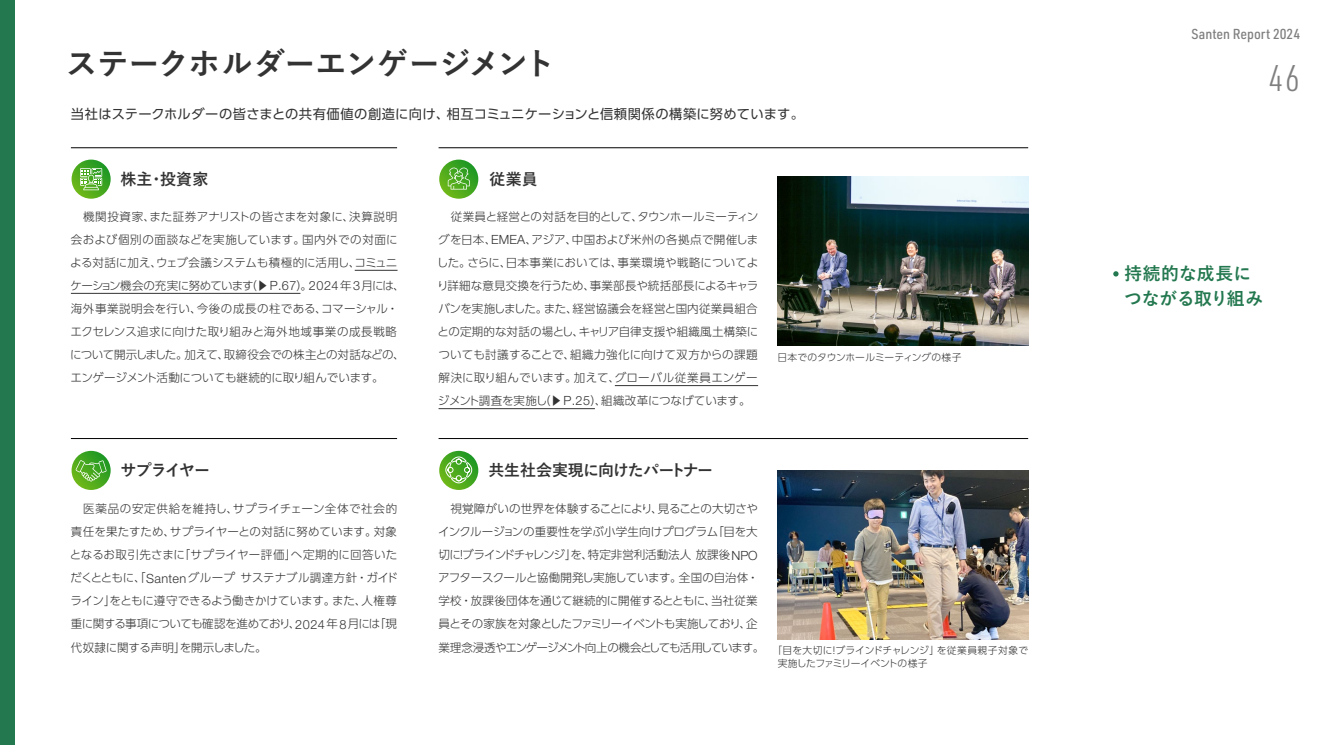
<style>
.page{position:relative;width:1326px;height:745px;background:#fff}
.page>*{position:absolute;margin:0;border:0;box-sizing:border-box;transform-origin:0 0}
.t1{font:300 36.38px "URWDIN Cond";color:#7f7f7f}
.t2{font:700 31px "Yu Go Pr 6 N";letter-spacing:-.005em;color:#333}
.t3{font:700 17.75px/25.2px "Yu Go Pr 6 N";letter-spacing:.005em;color:#23784f}
.t4{font:700 16px "Yu Go Pr 6 N";letter-spacing:-.04em;color:#333}
.t5{font:500 14.12px "URWDIN Semi Cond";color:#7f7f7f}
.t6{font:13.25px "UD Shin Go Pro";letter-spacing:.02em;color:#333}
.t7{font:300 11.5px/23px "UD Shin Go Pro";letter-spacing:-.015em;color:#333}
.t8{font:300 9.75px/13.2px "UD Shin Go Pro";letter-spacing:.01em;color:#333}
.s1{font-family:"Helvetica Neue LT Std";font-size:12.62px}
</style>
<div class="page">
<svg style="left:439px;top:450px;width:39px;height:39px"></svg>
<svg style="left:72px;top:450px;width:39px;height:39px"></svg>
<svg style="left:439px;top:159px;width:39px;height:39px"></svg>
<svg style="left:72px;top:159px;width:39px;height:39px"></svg>
<img style="left:777px;top:470px;width:251px;height:169px">
<img style="left:777px;top:177px;width:251px;height:168px">
<hr style="left:355px;top:270px;width:42px;height:1px;background:#333">
<hr style="left:71px;top:293px;width:229px;height:1px;background:#333">
<hr style="left:614px;top:385px;width:144px;height:1px;background:#333">
<hr style="left:438px;top:408px;width:157px;height:1px;background:#333">
<svg style="left:80px;top:168px;width:22px;height:22px"></svg>
<svg style="left:75px;top:459px;width:32px;height:22px"></svg>
<hr style="left:71px;top:438px;width:326px;height:1px;background:#000">
<hr style="left:71px;top:147px;width:326px;height:1px;background:#000">
<hr style="left:438px;top:438px;width:590px;height:1px;background:#000">
<hr style="left:438px;top:147px;width:590px;height:1px;background:#000">
<svg style="left:448px;top:167px;width:21px;height:22px"></svg>
<svg style="left:445px;top:456px;width:27px;height:27px"></svg>
<div style="left:0;top:0;width:14px;height:744px;background:#23784f"></div>
<svg style="left:1113px;top:271px;width:5px;height:5px"></svg>
<h2 class="t2" style="left:66px;top:46px;width:491px">ステークホルダーエンゲージメント</h2>
<p class="t6" style="left:71px;top:103px;width:734px">当社はステークホルダーの皆さまとの共有価値の創造に向け、相互コミュニケーションと信頼関係の構築に努めています。</p>
<h3 class="t4" style="left:120px;top:170px;width:89px">株主・投資家</h3>
<h3 class="t4" style="left:489px;top:170px;width:50px">従業員</h3>
<p class="t7" style="left:70px;top:204px;width:336px">　機関投資家、また証券アナリストの皆さまを対象に、決算説明会および個別の面談などを実施しています。国内外での対面による対話に加え、ウェブ会議システムも積極的に活用し、コミュニケーション機会の充実に努めています（▶ <span class="s1">P.67</span>）。<span class="s1">2024</span> 年 <span class="s1">3</span> 月には、海外事業説明会を行い、今後の成長の柱である、コマーシャル・エクセレンス追求に向けた取り組みと海外地域事業の成長戦略について開示しました。加えて、取締役会での株主との対話などの、エンゲージメント活動についても継続的に取り組んでいます。</p>
<p class="t7" style="left:437px;top:204px;width:323px;text-align:justify">　従業員と経営との対話を目的として、タウンホールミーティングを日本、<span class="s1">EMEA</span>、アジア、中国および米州の各拠点で開催しました。さらに、日本事業においては、事業環境や戦略についてより詳細な意見交換を行うため、事業部長や統括部長によるキャラバンを実施しました。また、経営協議会を経営と国内従業員組合との定期的な対話の場とし、キャリア自律支援や組織風土構築についても討議することで、組織力強化に向けて双方からの課題解決に取り組んでいます。加えて、グローバル従業員エンゲージメント調査を実施し（▶<span class="s1">P.25</span>）、組織改革につなげています。</p>
<p class="t8" style="left:777px;top:350px;width:185px">日本でのタウンホールミーティングの様子</p>
<h3 class="t4" style="left:121px;top:461px;width:91px">サプライヤー</h3>
<h3 class="t4" style="left:488px;top:461px;width:226px">共生社会実現に向けたパートナー</h3>
<p class="t7" style="left:70px;top:496px;width:329px;text-align:justify">　医薬品の安定供給を維持し、サプライチェーン全体で社会的責任を果たすため、サプライヤーとの対話に努めています。対象となるお取引先さまに「サプライヤー評価」へ定期的に回答いただくとともに、「<span class="s1">Santen</span>グループサステナブル調達方針・ガイドライン」をともに遵守できるよう働きかけています。また、人権尊重に関する事項についても確認を進めており、<span class="s1">2024</span> 年 <span class="s1">8</span> 月には「現代奴隷に関する声明」を開示しました。</p>
<p class="t7" style="left:438px;top:496px;width:327px">　視覚障がいの世界を体験することにより、見ることの大切さやインクルージョンの重要性を学ぶ小学生向けプログラム「目を大切に！ブラインドチャレンジ」を、特定非営利活動法人放課後<span class="s1">NPO</span>アフタースクールと協働開発し実施しています。全国の自治体・学校・放課後団体を通じて継続的に開催するとともに、当社従業員とその家族を対象としたファミリーイベントも実施しており、企業理念浸透やエンゲージメント向上の機会としても活用しています。</p>
<p class="t8" style="left:777px;top:643px;width:252px;text-indent:-5px">「目を大切に！ブラインドチャレンジ」を従業員親子対象で実施したファミリーイベントの様子</p>
<p class="t5" style="left:1191px;top:25px;width:110px">Santen Report 2024</p>
<h1 class="t1" style="left:1267px;top:55px;width:33px">46</h1>
<h3 class="t3" style="left:1123px;top:261px;width:141px">持続的な成長につながる取り組み</h3>
</div>
